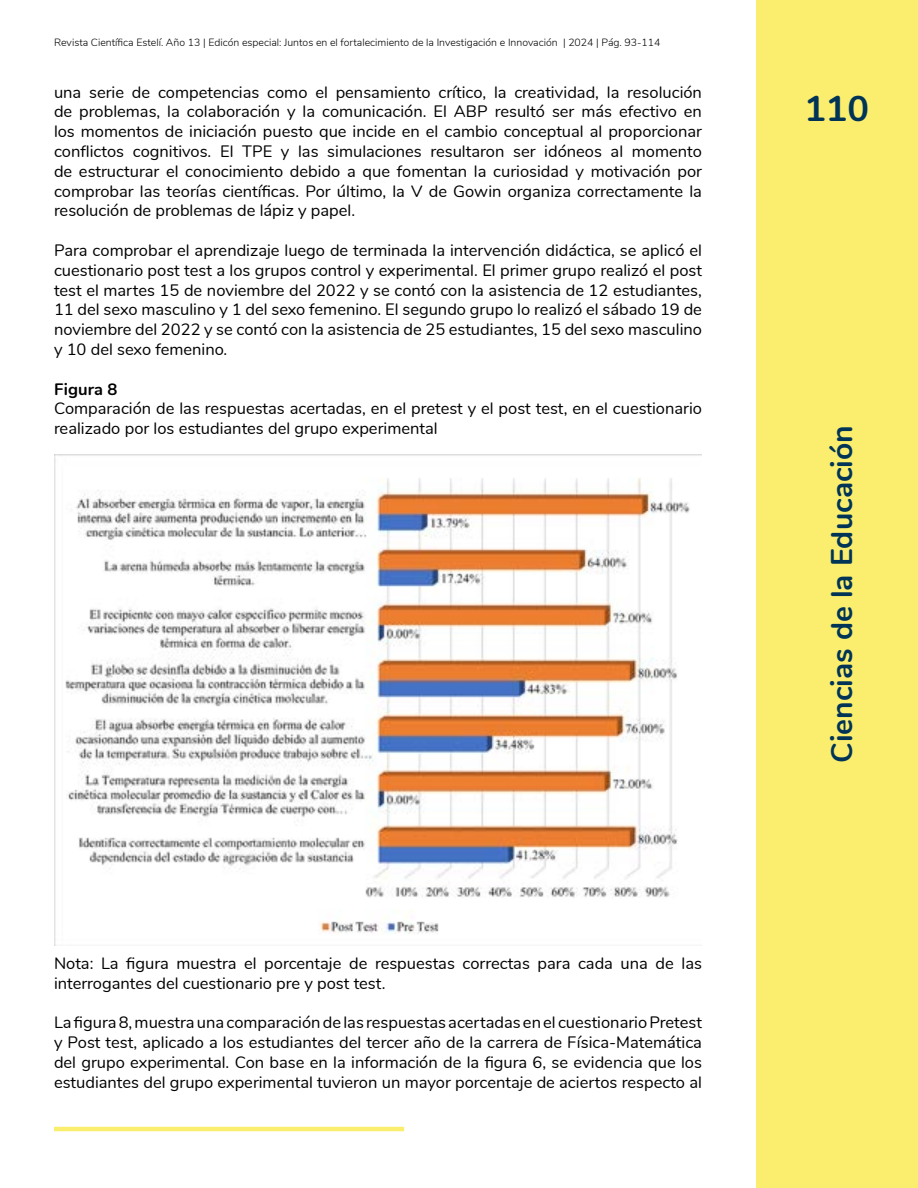
<style>
.page{position:relative;width:918px;height:1188px;background:#fff}
.page>*{position:absolute;margin:0;border:0;box-sizing:border-box;transform-origin:0 0}
.t1{font:700 36px "Nunito";color:#003457}
.t2{font:700 30px "Nunito";color:#003457}
.t3{font:16.5px/19.8px "Nunito";color:#000;text-align:justify}
.t4{font:700 16.5px "Nunito";color:#000}
.t5{font:300 10.5px "Nunito";color:#000}
</style>
<div class="page">
<div style="left:756px;top:0;width:162px;height:1188px;background:#fbee6e"></div>
<hr style="left:54px;top:1127px;width:350px;height:4px;background:#fbee6e">
<img style="left:54px;top:454px;width:648px;height:492px">
<p class="t5" style="left:54px;top:34px;width:608px">Revista Científica Estelí. Año 13 | Edicón especial: Juntos en el fortalecimiento de la Investigación e Innovación | 2024 | Pág. 93-114</p>
<p class="t3" style="left:54px;top:81px;width:650px">una serie de competencias como el pensamiento crítico, la creatividad, la resolución de problemas, la colaboración y la comunicación. El ABP resultó ser más efectivo en los momentos de iniciación puesto que incide en el cambio conceptual al proporcionar conflictos cognitivos. El TPE y las simulaciones resultaron ser idóneos al momento de estructurar el conocimiento debido a que fomentan la curiosidad y motivación por comprobar las teorías científicas. Por último, la V de Gowin organiza correctamente la resolución de problemas de lápiz y papel.</p>
<p class="t3" style="left:54px;top:240px;width:650px">Para comprobar el aprendizaje luego de terminada la intervención didáctica, se aplicó el cuestionario post test a los grupos control y experimental. El primer grupo realizó el post test el martes 15 de noviembre del 2022 y se contó con la asistencia de 12 estudiantes, 11 del sexo masculino y 1 del sexo femenino. El segundo grupo lo realizó el sábado 19 de noviembre del 2022 y se contó con la asistencia de 25 estudiantes, 15 del sexo masculino y 10 del sexo femenino.</p>
<p class="t4" style="left:54px;top:377px;width:65px">Figura 8</p>
<p class="t3" style="left:54px;top:398px;width:650px">Comparación de las respuestas acertadas, en el pretest y el post test, en el cuestionario realizado por los estudiantes del grupo experimental</p>
<p class="t3" style="left:54px;top:952px;width:650px">Nota: La figura muestra el porcentaje de respuestas correctas para cada una de las interrogantes del cuestionario pre y post test.</p>
<p class="t3" style="left:54px;top:1012px;width:650px">La figura 8, muestra una comparación de las respuestas acertadas en el cuestionario Pretest y Post test, aplicado a los estudiantes del tercer año de la carrera de Física-Matemática del grupo experimental. Con base en la información de la figura 6, se evidencia que los estudiantes del grupo experimental tuvieron un mayor porcentaje de aciertos respecto al</p>
<h1 class="t1" style="left:804px;top:82px;width:66px">110</h1>
<h2 class="t2" style="left:820px;top:763px;width:339px;rotate:-90deg">Ciencias de la Educación</h2>
</div>
